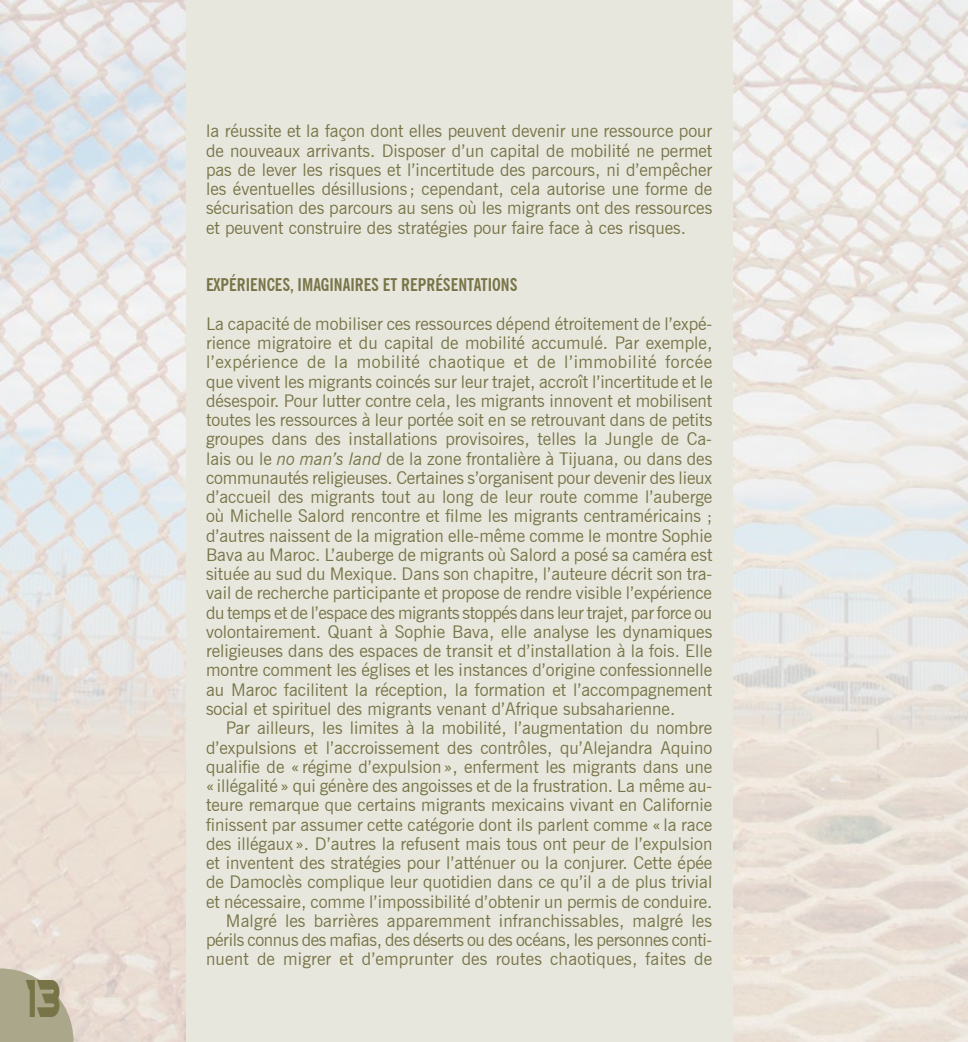
<style>
.page{position:relative;width:968px;height:1042px;background:#fff}
.page>*{position:absolute;margin:0;border:0;box-sizing:border-box;transform-origin:0 0}
.t1{font:51.45px "Ethnocentric";color:#787448;scale:.45 1}
.t2{font:17.5px/19.2px "News Gothic BT";color:#787448;text-align:justify}
.t3{font:700 condensed 17.5px "News Gothic BT";color:#787448}
.s1{font-style:italic}
</style>
<div class="page">
<img style="left:0;top:0;width:967px;height:1042px">
<svg style="left:0;top:968px;width:74px;height:74px;background:#b7b39a"></svg>
<div style="left:186px;top:0;width:546px;height:1042px;background:#e7e7dd"></div>
<h1 class="t1" style="left:25px;top:972px;width:81px">13</h1>
<p class="t2" style="left:206px;top:121px;width:507px">la réussite et la façon dont elles peuvent devenir une ressource pour de nouveaux arrivants. Disposer d’un capital de mobilité ne permet pas de lever les risques et l’incertitude des parcours, ni d’empêcher les éventuelles désillusions ; cependant, cela autorise une forme de sécurisation des parcours au sens où les migrants ont des ressources et peuvent construire des stratégies pour faire face à ces risques.</p>
<p class="t3" style="left:206px;top:274px;width:313px">EXPÉRIENCES, IMAGINAIRES ET REPRÉSENTATIONS</p>
<p class="t2" style="left:206px;top:314px;width:508px">La capacité de mobiliser ces ressources dépend étroitement de l’expé&shy;rience migratoire et du capital de mobilité accumulé. Par exemple, l’expérience de la mobilité chaotique et de l’immobilité forcée que vivent les migrants coincés sur leur trajet, accroît l’incertitude et le désespoir. Pour lutter contre cela, les migrants innovent et mobilisent toutes les ressources à leur portée soit en se retrouvant dans de petits groupes dans des installations provisoires, telles la Jungle de Ca&shy;lais ou le <span class="s1">no man’s land</span> de la zone frontalière à Tijuana, ou dans des communautés religieuses. Certaines s’organisent pour devenir des lieux d’accueil des migrants tout au long de leur route comme l’auberge où Michelle Salord rencontre et filme les migrants centraméricains ; d’autres naissent de la migration elle-même comme le montre Sophie Bava au Maroc. L’auberge de migrants où Salord a posé sa caméra est située au sud du Mexique. Dans son chapitre, l’auteure décrit son tra&shy;vail de recherche participante et propose de rendre visible l’expérience du temps et de l’espace des migrants stoppés dans leur trajet, par force ou volontairement. Quant à Sophie Bava, elle analyse les dynamiques religieuses dans des espaces de transit et d’installation à la fois. Elle montre comment les églises et les instances d’origine confessionnelle au Maroc facilitent la réception, la formation et l’accompagnement social et spirituel des migrants venant d’Afrique subsaharienne.</p>
<p class="t2" style="left:206px;top:718px;width:508px;text-align:right">Par ailleurs, les limites à la mobilité, l’augmentation du nombre d’expulsions et l’accroissement des contrôles, qu’Alejandra Aquino qualifie de « régime d’expulsion», enferment les migrants dans une «illégalité» qui génère des angoisses et de la frustration. La même au&shy;teure remarque que certains migrants mexicains vivant en Californie finissent par assumer cette catégorie dont ils parlent comme « la race des illégaux ». D’autres la refusent mais tous ont peur de l’expulsion et inventent des stratégies pour l’atténuer ou la conjurer. Cette épée de Damoclès complique leur quotidien dans ce qu’il a de plus trivial et nécessaire, comme l’impossibilité d’obtenir un permis de conduire.<br>Malgré les barrières apparemment infranchissables, malgré les périls connus des mafias, des déserts ou des océans, les personnes conti&shy;nuent de migrer et d’emprunter des routes chaotiques, faites de</p>
</div>
